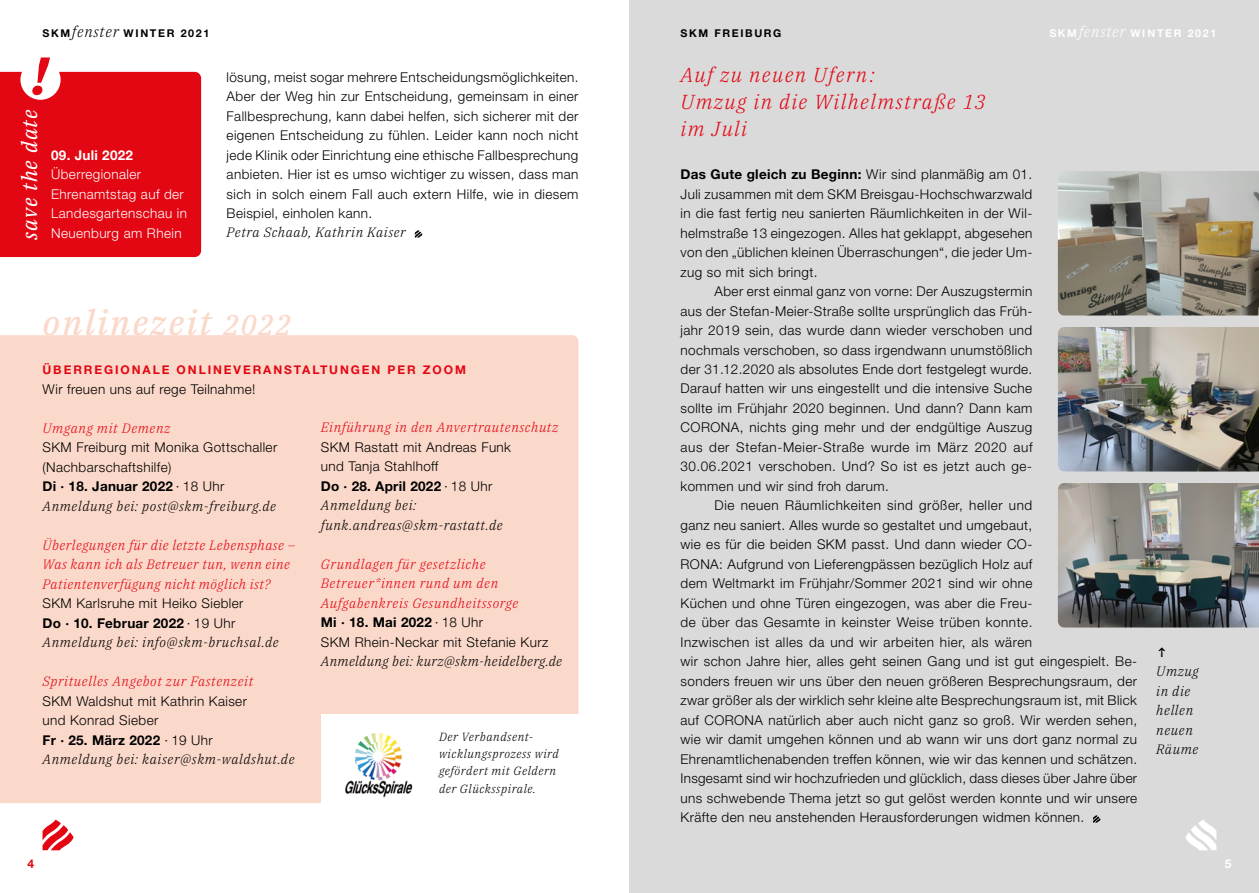
<style>
.page{position:relative;width:1259px;height:893px;background:#fff}
.page>*{position:absolute;margin:0;border:0;box-sizing:border-box;transform-origin:0 0}
.t1{font:italic 34.5px "IBM Plex Serif Text";letter-spacing:.06em;color:#fbd9ca}
.t2{font:italic 21.3px "IBM Plex Serif";letter-spacing:.04em;color:#fff}
.t3{font:italic 300 20.25px/27px "IBM Plex Serif";letter-spacing:.065em;color:#e30613}
.t4{font:300 13.5px/19.5px "Helvetica Neue";letter-spacing:.03em;color:#000}
.t5{font:italic 300 13.5px/19.5px "IBM Plex Serif";letter-spacing:.035em;color:#e30613}
.t6{font:italic 300 13.5px/19.5px "IBM Plex Serif";letter-spacing:.04em;color:#000}
.t7{font:300 13.5px/19.5px "Helvetica Neue";letter-spacing:.03em;color:#fff}
.t8{font:italic 300 13.5px "IBM Plex Serif";letter-spacing:.02em;color:#000}
.t9{font:700 13.5px "Helvetica Neue";letter-spacing:.02em;color:#fff}
.t10{font:italic 700 13.5px "IBM Plex Serif";color:#000}
.t11{font:700 12px "Helvetica Neue";letter-spacing:.16em;color:#e30613}
.t12{font:700 12px "Helvetica Neue";color:#fff}
.t13{font:italic 300 11.85px/17.1px "IBM Plex Serif";letter-spacing:.04em;color:#000}
.t14{font:700 10.8px "Helvetica Neue";letter-spacing:.15em;color:#000}
.t15{font:700 10.8px "Helvetica Neue";letter-spacing:.15em;color:#fff}
.s1{font-family:"IBM Plex Serif";font-weight:300;font-style:italic;font-size:15px}
.s2{font-weight:700}
.s3{font-size:28.5px}
</style>
<div class="page">
<div style="left:629px;top:0;width:630px;height:893px;background:#dadada"></div>
<svg style="left:1185px;top:820px;width:31px;height:30px"></svg>
<svg style="left:43px;top:820px;width:31px;height:30px"></svg>
<svg style="left:415px;top:230px;width:7px;height:8px"></svg>
<svg style="left:1093px;top:815px;width:7px;height:8px"></svg>
<img style="left:1058px;top:327px;width:201px;height:145px">
<img style="left:1058px;top:171px;width:201px;height:145px">
<img style="left:1058px;top:483px;width:201px;height:145px">
<div style="left:0;top:335px;width:578px;height:468px;background:#fbd9ca"></div>
<div style="left:321px;top:714px;width:287px;height:109px;background:#fff"></div>
<img style="left:345px;top:733px;width:68px;height:65px">
<svg style="left:0;top:58px;width:201px;height:199px;background:#e51b27"></svg>
<p class="t14" style="left:43px;top:27px;width:168px">SKM<span class="s1">fenster</span> WINTER 2021</p>
<p class="t14" style="left:680px;top:27px;width:102px">SKM FREIBURG</p>
<p class="t4" style="left:227px;top:67px;width:353px;text-align:justify">lösung, meist sogar mehrere Entscheidungsmöglichkeiten.<br>Aber der Weg hin zur Entscheidung, gemeinsam in einer Fallbesprechung, kann dabei helfen, sich sicherer mit der eigenen Entscheidung zu fühlen. Leider kann noch nicht jede Klinik oder Einrichtung eine ethische Fallbesprechung anbieten. Hier ist es umso wichtiger zu wissen, dass man sich in solch einem Fall auch extern Hilfe, wie in diesem Beispiel, einholen kann.</p>
<p class="t6" style="left:227px;top:222px;width:181px">Petra Schaab, Kathrin Kaiser</p>
<p class="t15" style="left:1049px;top:27px;width:169px">SKM<span class="s1">fenster</span> WINTER 2021</p>
<h3 class="t3" style="left:680px;top:59px;width:306px">Auf zu neuen Ufern:<br>Umzug in die Wilhelmstraße 13 im Juli</h3>
<p class="t4" style="left:680px;top:164px;width:353px;text-align:justify"><span class="s2">Das Gute gleich zu Beginn:</span> Wir sind planmäßig am 01.<br>Juli zusammen mit dem SKM Breisgau-Hochschwarzwald in die fast fertig neu sanierten Räumlichkeiten in der Wil&shy;helmstraße 13 eingezogen. Alles hat geklappt, abgesehen von den „üblichen kleinen Überraschungen“, die jeder Um&shy;zug so mit sich bringt.</p>
<p class="t4" style="left:680px;top:281px;width:353px;text-align:justify;text-indent:34px">Aber erst einmal ganz von vorne: Der Auszugstermin aus der Stefan-Meier-Straße sollte ursprünglich das Früh&shy;jahr 2019 sein, das wurde dann wieder verschoben und nochmals verschoben, so dass irgendwann unumstößlich der 31.12.2020 als absolutes Ende dort festgelegt wurde.<br>Darauf hatten wir uns eingestellt und die intensive Suche sollte im Frühjahr 2020 beginnen. Und dann? Dann kam CORONA, nichts ging mehr und der endgültige Auszug aus der Stefan-Meier-Straße wurde im März 2020 auf 30.06.2021 verschoben. Und? So ist es jetzt auch ge&shy;kommen und wir sind froh darum.</p>
<p class="t4" style="left:680px;top:496px;width:458px;text-indent:34px">Die neuen Räumlichkeiten sind größer, heller und<br>ganz neu saniert. Alles wurde so gestaltet und umgebaut,<br>wie es für die beiden SKM passt. Und dann wieder CO-<br>RONA: Aufgrund von Lieferengpässen bezüglich Holz auf<br>dem Weltmarkt im Frühjahr/Sommer 2021 sind wir ohne<br>Küchen und ohne Türen eingezogen, was aber die Freu-<br>de über das Gesamte in keinster Weise trüben konnte.<br>Inzwischen ist alles da und wir arbeiten hier, als wären<br>wir schon Jahre hier, alles geht seinen Gang und ist gut eingespielt. Be&shy;sonders freuen wir uns über den neuen größeren Besprechungsraum, der zwar größer als der wirklich sehr kleine alte Besprechungsraum ist, mit Blick auf CORONA natürlich aber auch nicht ganz so groß. Wir werden sehen, wie wir damit umgehen können und ab wann wir uns dort ganz normal zu Ehrenamtlichenabenden treffen können, wie wir das kennen und schätzen.<br>Insgesamt sind wir hochzufrieden und glücklich, dass dieses über Jahre über uns schwebende Thema jetzt so gut gelöst werden konnte und wir unsere Kräfte den neu anstehenden Herausforderungen widmen können.</p>
<h2 class="t2" style="left:13px;top:240px;width:132px;rotate:-90deg">save the date</h2>
<p class="t9" style="left:51px;top:146px;width:84px">09. Juli 2022</p>
<p class="t7" style="left:51px;top:164px;width:137px">Überregionaler<br>Ehrenamtstag auf der<br>Landesgartenschau in<br>Neuenburg am Rhein</p>
<h1 class="t1" style="left:43px;top:296px;width:250px">onlinezeit <span class="s3">2022</span></h1>
<p class="t11" style="left:43px;top:362px;width:425px">ÜBERREGIONALE ONLINEVERANSTALTUNGEN PER ZOOM</p>
<p class="t4" style="left:43px;top:379px;width:214px">Wir freuen uns auf rege Teilnahme!</p>
<p class="t5" style="left:321px;top:417px;width:239px">Einführung in den Anvertrautenschutz</p>
<p class="t4" style="left:321px;top:437px;width:192px">SKM Rastatt mit Andreas Funk und Tanja Stahlhoff<br><span class="s2">Do · 28. April 2022</span> · 18 Uhr</p>
<p class="t6" style="left:321px;top:495px;width:183px">Anmeldung bei: funk.andreas@skm-rastatt.de</p>
<p class="t5" style="left:321px;top:553px;width:199px">Grundlagen für gesetzliche<br>Betreuer*innen rund um den<br>Aufgabenkreis Gesundheitssorge</p>
<p class="t4" style="left:321px;top:613px;width:229px"><span class="s2">Mi · 18. Mai 2022</span> · 18 Uhr<br>SKM Rhein-Neckar mit Stefanie Kurz</p>
<p class="t8" style="left:321px;top:651px;width:243px">Anmeldung bei: kurz@skm-heidelberg.de</p>
<p class="t5" style="left:43px;top:417px;width:129px">Umgang mit Demenz</p>
<p class="t4" style="left:43px;top:437px;width:236px">SKM Freiburg mit Monika Gottschaller (Nachbarschaftshilfe)<br><span class="s2">Di · 18. Januar 2022</span> · 18 Uhr</p>
<p class="t6" style="left:43px;top:495px;width:235px">Anmeldung bei: post@skm-freiburg.de</p>
<p class="t5" style="left:43px;top:534px;width:254px">Überlegungen für die letzte Lebensphase –<br>Was kann ich als Betreuer tun, wenn eine<br>Patientenverfügung nicht möglich ist?</p>
<p class="t4" style="left:43px;top:593px;width:202px">SKM Karlsruhe mit Heiko Siebler<br><span class="s2">Do · 10. Februar 2022</span> · 19 Uhr</p>
<p class="t6" style="left:43px;top:631px;width:238px">Anmeldung bei: info@skm-bruchsal.de</p>
<p class="t5" style="left:43px;top:670px;width:212px">Sprituelles Angebot zur Fastenzeit</p>
<p class="t4" style="left:43px;top:691px;width:206px">SKM Waldshut mit Kathrin Kaiser und Konrad Sieber<br><span class="s2">Fr · 25. März 2022</span> · 19 Uhr</p>
<p class="t6" style="left:43px;top:748px;width:254px">Anmeldung bei: kaiser@skm-waldshut.de</p>
<p class="t10" style="left:1156px;top:641px;width:13px">↑</p>
<p class="t6" style="left:1156px;top:661px;width:44px">Umzug in die hellen neuen<br>Räume</p>
<p class="t13" style="left:439px;top:727px;width:121px">Der Verbandsent&shy;wicklungsprozess wird gefördert mit Geldern der Glücksspirale.</p>
<p class="t11" style="left:27px;top:857px;width:8px">4</p>
<p class="t12" style="left:1225px;top:857px;width:8px">5</p>
</div>
